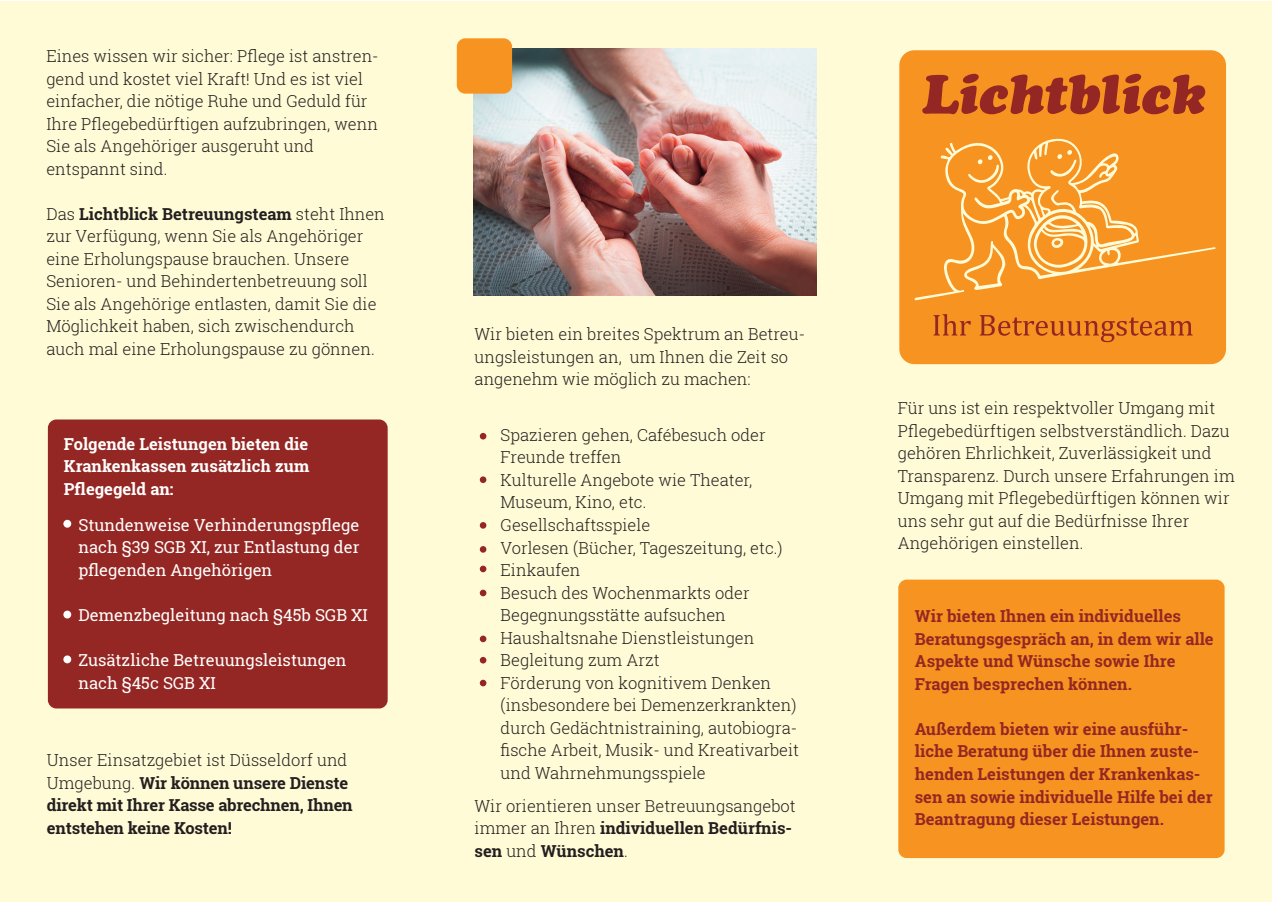
<style>
.page{position:relative;width:1272px;height:902px;background:#fff}
.page>*{position:absolute;margin:0;border:0;box-sizing:border-box;transform-origin:0 0}
.t1{font:italic 54.6px "Cooper Black Std";color:#942723}
.t2{font:300 16.5px/22.5px "Roboto Slab";color:#231f20}
.t3{font:700 16.5px/22.5px "Roboto Slab";color:#942723}
.t4{font:16.5px/22.5px "Roboto Slab";color:#fff;text-align:justify}
.t5{font:700 16.5px/22.5px "Roboto Slab";letter-spacing:-.01em;color:#231f20}
.t6{font:700 16.5px/22.5px "Roboto Slab";color:#fff;text-align:justify}
.s1{font-weight:700}
.s2{font-weight:300}
</style>
<div class="page">
<div style="left:1px;top:1px;width:1270px;height:900px;background:#fffbd6"></div>
<div style="left:48px;top:419px;width:339px;height:289px;background:#942723;border-radius:9px"></div>
<div style="left:898px;top:579px;width:326px;height:279px;background:#f79321;border-radius:9px"></div>
<div style="left:899px;top:50px;width:326px;height:314px;background:#f79321;border-radius:15px"></div>
<svg style="left:914px;top:138px;width:301px;height:162px"></svg>
<svg style="left:933px;top:314px;width:37px;height:21px"></svg>
<svg style="left:979px;top:315px;width:213px;height:27px"></svg>
<div style="left:63px;top:519px;width:8px;height:8px;background:#fff;border-radius:50%"></div>
<div style="left:63px;top:610px;width:8px;height:8px;background:#fff;border-radius:50%"></div>
<div style="left:63px;top:655px;width:8px;height:8px;background:#fff;border-radius:50%"></div>
<img style="left:473px;top:48px;width:343px;height:248px">
<div style="left:457px;top:38px;width:55px;height:56px;background:#f79321;border-radius:9px"></div>
<svg style="left:480px;top:433px;width:6px;height:6px"></svg>
<div style="left:480px;top:476px;width:6px;height:7px;background:#942723;border-radius:50%"></div>
<svg style="left:480px;top:522px;width:6px;height:6px"></svg>
<svg style="left:480px;top:546px;width:6px;height:6px"></svg>
<div style="left:480px;top:565px;width:6px;height:7px;background:#942723;border-radius:50%"></div>
<div style="left:480px;top:589px;width:6px;height:7px;background:#942723;border-radius:50%"></div>
<div style="left:480px;top:635px;width:6px;height:7px;background:#942723;border-radius:50%"></div>
<svg style="left:480px;top:657px;width:6px;height:6px"></svg>
<div style="left:480px;top:679px;width:6px;height:7px;background:#942723;border-radius:50%"></div>
<p class="t2" style="left:46px;top:44px;width:334px">Eines wissen wir sicher: Pflege ist anstren&shy;gend und kostet viel Kraft! Und es ist viel einfacher, die nötige Ruhe und Geduld für Ihre Pflegebedürftigen aufzubringen, wenn Sie als Angehöriger ausgeruht und entspannt sind.</p>
<p class="t2" style="left:46px;top:202px;width:340px">Das <span class="s1">Lichtblick Betreuungsteam</span> steht Ihnen zur Verfügung, wenn Sie als Angehöriger eine Erholungspause brauchen. Unsere Senioren- und Behindertenbetreuung soll Sie als Angehörige entlasten, damit Sie die Möglichkeit haben, sich zwischendurch auch mal eine Erholungspause zu gönnen.</p>
<p class="t6" style="left:64px;top:432px;width:247px">Folgende Leistungen bieten die Krankenkassen zusätzlich zum Pflegegeld an:</p>
<p class="t4" style="left:78px;top:513px;width:282px">Stundenweise Verhinderungspflege nach §39 SGB XI, zur Entlastung der pflegenden Angehörigen</p>
<p class="t4" style="left:78px;top:603px;width:291px">Demenzbegleitung nach §45b SGB XI</p>
<p class="t4" style="left:78px;top:648px;width:269px">Zusätzliche Betreuungsleistungen nach §45c SGB XI</p>
<p class="t5" style="left:47px;top:748px;width:307px"><span class="s2">Unser Einsatzgebiet ist Düsseldorf und Umgebung.</span> Wir können unsere Dienste direkt mit Ihrer Kasse abrechnen, Ihnen entstehen keine Kosten!</p>
<p class="t2" style="left:474px;top:322px;width:332px">Wir bieten ein breites Spektrum an Betreu&shy;ungsleistungen an, um Ihnen die Zeit so angenehm wie möglich zu machen:</p>
<p class="t2" style="left:500px;top:423px;width:300px">Spazieren gehen, Cafébesuch oder<br>Freunde treffen<br>Kulturelle Angebote wie Theater,<br>Museum, Kino, etc.<br>Gesellschaftsspiele<br>Vorlesen (Bücher, Tageszeitung, etc.)<br>Einkaufen<br>Besuch des Wochenmarkts oder<br>Begegnungsstätte aufsuchen<br>Haushaltsnahe Dienstleistungen<br>Begleitung zum Arzt<br>Förderung von kognitivem Denken (insbesondere bei Demenzerkrankten) durch Gedächtnistraining, autobiogra&shy;fische Arbeit, Musik- und Kreativarbeit und Wahrnehmungsspiele</p>
<p class="t2" style="left:474px;top:794px;width:322px">Wir orientieren unser Betreuungsangebot immer an Ihren <span class="s1">individuellen Bedürfnis&shy;sen</span> und <span class="s1">Wünschen</span>.</p>
<h1 class="t1" style="left:921px;top:60px;width:285px">Lichtblick</h1>
<p class="t2" style="left:897px;top:396px;width:338px">Für uns ist ein respektvoller Umgang mit Pflegebedürftigen selbstverständlich. Dazu gehören Ehrlichkeit, Zuverlässigkeit und Transparenz. Durch unsere Erfahrungen im Umgang mit Pflegebedürftigen können wir uns sehr gut auf die Bedürfnisse Ihrer Angehörigen einstellen.</p>
<p class="t3" style="left:914px;top:605px;width:300px">Wir bieten Ihnen ein individuelles<br>Beratungsgespräch an, in dem wir alle<br>Aspekte und Wünsche sowie Ihre<br>Fragen besprechen können.</p>
<p class="t3" style="left:914px;top:717px;width:299px">Außerdem bieten wir eine ausführ&shy;liche Beratung über die Ihnen zuste&shy;henden Leistungen der Krankenkas&shy;sen an sowie individuelle Hilfe bei der Beantragung dieser Leistungen.</p>
</div>
